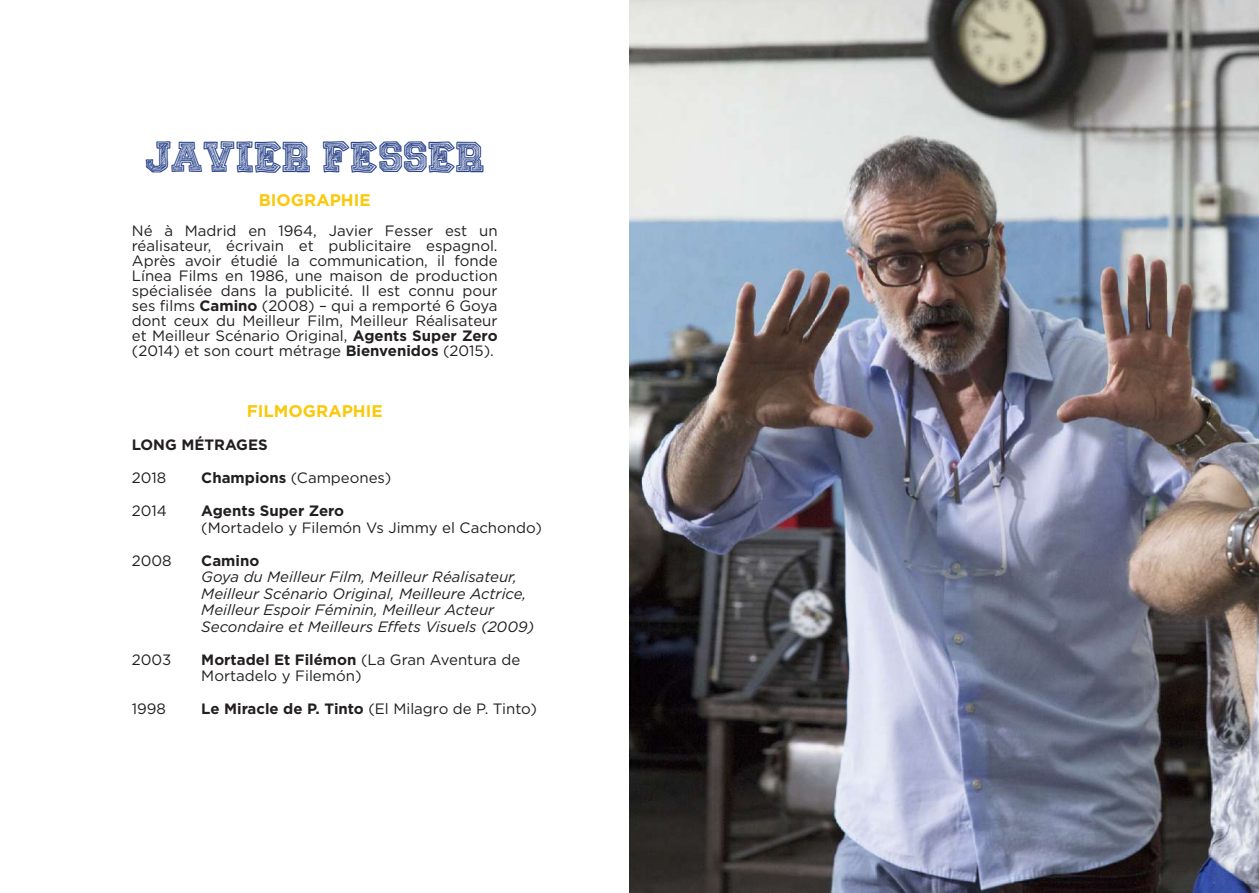
<style>
.page{position:relative;width:1259px;height:893px;background:#fff}
.page>*{position:absolute;margin:0;border:0;box-sizing:border-box;transform-origin:0 0}
.t1{font:44.4px "Sketch College";color:#274289}
.t2{font:700 16.95px "Gotham HTF";color:#fac90d}
.t3{font:15px/15px "Gotham";color:#231f20;text-align:justify}
.t4{font:italic 15px/16.5px "Gotham HTF";color:#231f20}
.t5{font:700 15px "Gotham HTF";color:#231f20}
.s1{font-family:"Gotham HTF";font-weight:700}
.s2{font-family:"Gotham";font-weight:400}
</style>
<div class="page">
<img style="left:629px;top:0;width:630px;height:893px">
<h1 class="t1" style="left:145px;top:135px;width:341px">JAVIER FESSER</h1>
<p class="t2" style="left:259px;top:191px;width:114px">BIOGRAPHIE</p>
<p class="t3" style="left:132px;top:223px;width:367px">Né à Madrid en 1964, Javier Fesser est un réalisateur, écrivain et publicitaire espagnol.<br>Après avoir étudié la communication, il fonde Línea Films en 1986, une maison de production spécialisée dans la publicité. Il est connu pour ses films <span class="s1">Camino</span> (2008) – qui a remporté 6 Goya dont ceux du Meilleur Film, Meilleur Réalisateur et Meilleur Scénario Original, <span class="s1">Agents Super Zero </span>(2014) et son court métrage <span class="s1">Bienvenidos</span> (2015).</p>
<p class="t2" style="left:247px;top:401px;width:138px">FILMOGRAPHIE</p>
<p class="t5" style="left:132px;top:436px;width:137px">LONG MÉTRAGES</p>
<p class="t3" style="left:132px;top:470px;width:36px">2018</p>
<p class="t3" style="left:132px;top:503px;width:37px">2014</p>
<p class="t3" style="left:132px;top:552px;width:41px">2008</p>
<p class="t3" style="left:201px;top:470px;width:191px"><span class="s1">Champions</span> (Campeones)</p>
<p class="t5" style="left:201px;top:502px;width:144px">Agents Super Zero</p>
<p class="t3" style="left:201px;top:519px;width:342px">(Mortadelo y Filemón Vs Jimmy el Cachondo)</p>
<p class="t5" style="left:201px;top:552px;width:60px">Camino</p>
<p class="t4" style="left:201px;top:568px;width:334px">Goya du Meilleur Film, Meilleur Réalisateur, Meilleur Scénario Original, Meilleure Actrice, Meilleur Espoir Féminin, Meilleur Acteur Secondaire et Meilleurs Effets Visuels (2009)</p>
<p class="t5" style="left:201px;top:651px;width:320px">Mortadel Et Filémon <span class="s2">(La Gran Aventura de</span></p>
<p class="t3" style="left:201px;top:668px;width:162px">Mortadelo y Filemón)</p>
<p class="t3" style="left:201px;top:701px;width:337px"><span class="s1">Le Miracle de P. Tinto</span> (El Milagro de P. Tinto)</p>
<p class="t3" style="left:132px;top:651px;width:41px">2003</p>
<p class="t3" style="left:132px;top:701px;width:36px">1998</p>
</div>
